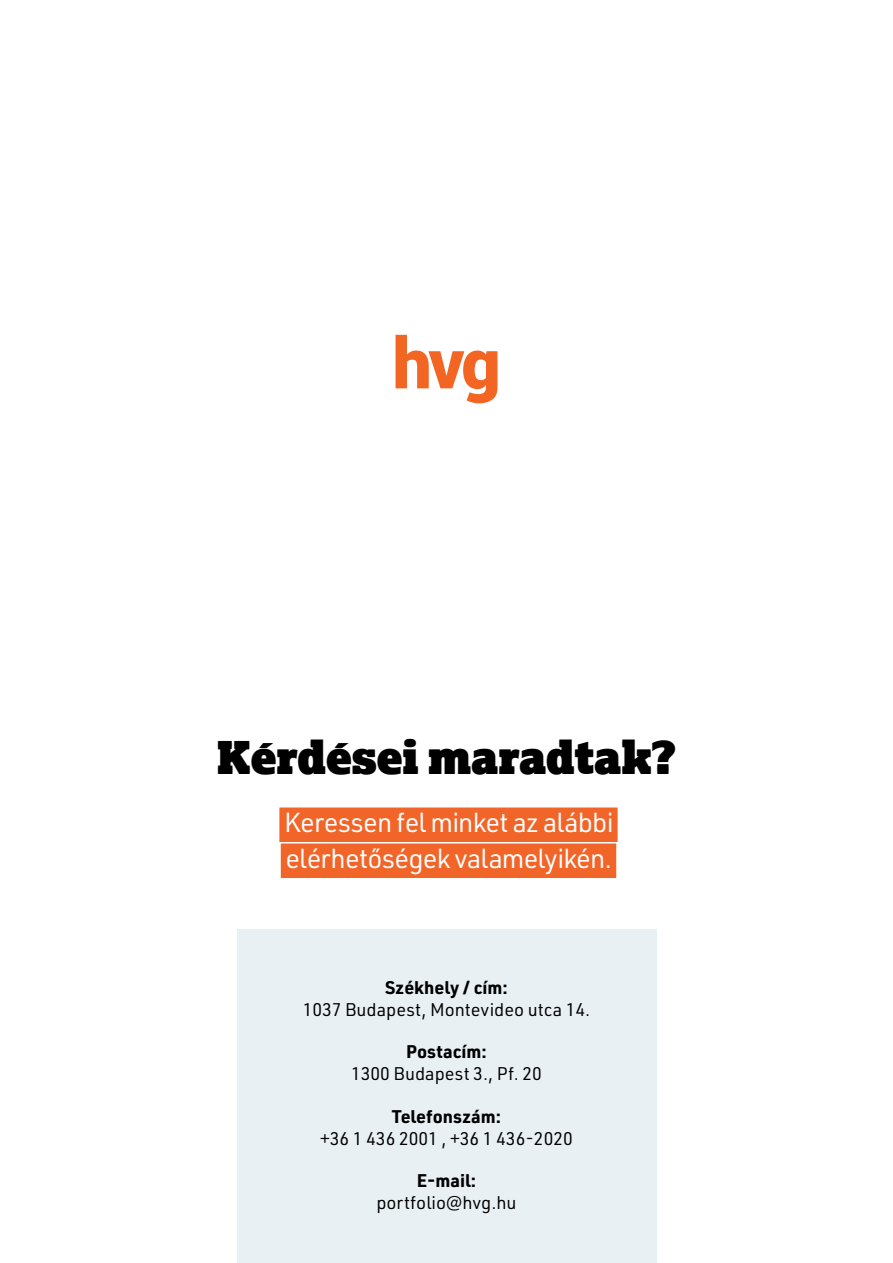
<style>
.page{position:relative;width:893px;height:1263px;background:#fff}
.page>*{position:absolute;margin:0;border:0;box-sizing:border-box;transform-origin:0 0}
.t1{font:45px "Lexia Advertising";letter-spacing:-.005em;color:#000}
.t2{font:27px/36px "URWDIN";letter-spacing:-.03em;color:#fff}
.t3{font:18px "URWDIN";color:#000}
.t4{font:700 18px "URWDIN";color:#000}
</style>
<div class="page">
<div style="left:279px;top:807px;width:339px;height:35px;background:#f26529"></div>
<div style="left:281px;top:843px;width:335px;height:35px;background:#f26529"></div>
<div style="left:237px;top:929px;width:419px;height:334px;background:#e9f0f4"></div>
<svg style="left:396px;top:335px;width:101px;height:68px"></svg>
<h1 class="t1" style="left:217px;top:728px;width:460px">Kérdései maradtak?</h1>
<h2 class="t2" style="left:284px;top:804px;width:331px">Keressen fel minket az alábbi elérhetőségek valamelyikén.</h2>
<p class="t4" style="left:385px;top:975px;width:124px">Székhely / cím:</p>
<p class="t3" style="left:303px;top:997px;width:289px">1037 Budapest, Montevideo utca 14.</p>
<p class="t4" style="left:406px;top:1040px;width:82px">Postacím:</p>
<p class="t3" style="left:351px;top:1062px;width:192px">1300 Budapest 3., Pf. 20</p>
<p class="t4" style="left:392px;top:1104px;width:111px">Telefonszám:</p>
<p class="t3" style="left:320px;top:1126px;width:254px">+36 1 436 2001 , +36 1 436-2020</p>
<p class="t4" style="left:417px;top:1168px;width:61px">E-mail:</p>
<p class="t3" style="left:376px;top:1191px;width:142px">portfolio@hvg.hu</p>
</div>
